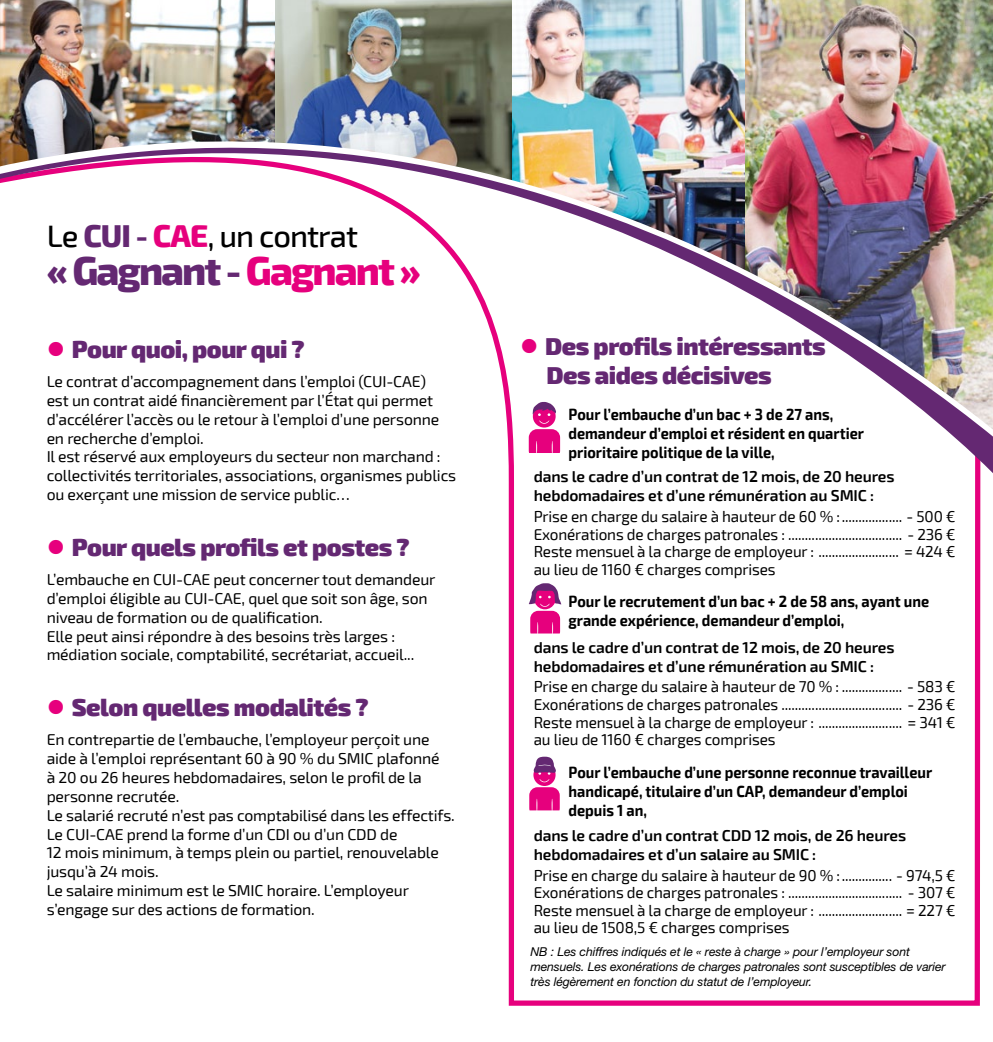
<style>
.page{position:relative;width:993px;height:1042px;background:#fff}
.page>*{position:absolute;margin:0;border:0;box-sizing:border-box;transform-origin:0 0}
.t1{font:800 39.55px "Exo 2";letter-spacing:-.05em;color:#642872}
.t2{font:500 30.97px "Exo 2";letter-spacing:-.03em;color:#000}
.t3{font:900 24.5px "Exo 2";letter-spacing:-.02em;color:#642872}
.t4{font:15.75px/18.9px "Exo 2";letter-spacing:-.01em;color:#000}
.t5{font:700 15.75px/18.9px "Exo 2";color:#000;scale:.92 1}
.t6{font:600 15.75px/18.9px "Exo 2";letter-spacing:-.01em;color:#000}
.t7{font:italic 12.25px/14.7px "Helvetica Neue LT Std";letter-spacing:-.01em;color:#000}
.s1{font-weight:800;color:#642872}
.s2{font-weight:800;color:#e6007d}
.s3{color:#e6007d}
</style>
<div class="page">
<img style="left:0;top:0;width:992px;height:33px">
<img style="left:0;top:33px;width:992px;height:973px">
<svg style="left:529px;top:756px;width:30px;height:54px"></svg>
<svg style="left:528px;top:583px;width:33px;height:50px"></svg>
<svg style="left:528px;top:402px;width:32px;height:51px"></svg>
<p class="t2" style="left:47px;top:218px;width:313px">Le <span class="s1">CUI -</span> <span class="s2">CAE</span>, un contrat</p>
<p class="t1" style="left:47px;top:247px;width:375px">« Gagnant - <span class="s3">Gagnant »</span></p>
<p class="t3" style="left:47px;top:334px;width:259px"><span class="s3">●</span> Pour quoi, pour qui ?</p>
<p class="t4" style="left:47px;top:372px;width:411px">Le contrat d’accompagnement dans l’emploi (CUI-CAE)<br>est un contrat aidé financièrement par l’État qui permet d’accélérer l’accès ou le retour à l’emploi d’une personne en recherche d’emploi.<br>Il est réservé aux employeurs du secteur non marchand : collectivités territoriales, associations, organismes publics ou exerçant une mission de service public…</p>
<p class="t3" style="left:47px;top:532px;width:364px"><span class="s3">●</span> Pour quels profils et postes ?</p>
<p class="t4" style="left:47px;top:570px;width:390px">L’embauche en CUI-CAE peut concerner tout demandeur d’emploi éligible au CUI-CAE, quel que soit son âge, son niveau de formation ou de qualification.<br>Elle peut ainsi répondre à des besoins très larges : médiation sociale, comptabilité, secrétariat, accueil...</p>
<p class="t3" style="left:47px;top:692px;width:323px"><span class="s3">●</span> Selon quelles modalités ?</p>
<p class="t4" style="left:47px;top:730px;width:394px">En contrepartie de l’embauche, l’employeur perçoit une aide à l’emploi représentant 60 à 90 % du SMIC plafonné à 20 ou 26 heures hebdomadaires, selon le profil de la personne recrutée.</p>
<p class="t4" style="left:47px;top:806px;width:409px">Le salarié recruté n’est pas comptabilisé dans les effectifs.<br>Le CUI-CAE prend la forme d’un CDI ou d’un CDD de<br>12 mois minimum, à temps plein ou partiel, renouvelable jusqu’à 24 mois.<br>Le salaire minimum est le SMIC horaire. L’employeur s’engage sur des actions de formation.</p>
<p class="t3" style="left:520px;top:331px;width:307px"><span class="s3">●</span> Des profils intéressants</p>
<p class="t3" style="left:546px;top:361px;width:227px">Des aides décisives</p>
<p class="t5" style="left:568px;top:406px;width:322px">Pour l’embauche d’un bac + 3 de 27 ans, demandeur d’emploi et résident en quartier prioritaire politique de la ville,</p>
<p class="t6" style="left:533px;top:468px;width:362px">dans le cadre d’un contrat de 12 mois, de 20 heures hebdomadaires et d’une rémunération au SMIC :</p>
<p class="t4" style="left:533px;top:507px;width:423px">Prise en charge du salaire à hauteur de 60 % :.................. - 500 €</p>
<p class="t4" style="left:533px;top:525px;width:423px">Exonérations de charges patronales : .................................. - 236 €</p>
<p class="t4" style="left:533px;top:543px;width:423px;line-height:17.5px">Reste mensuel à la charge de employeur : ........................ = 424 € au lieu de 1160 € charges comprises</p>
<p class="t5" style="left:568px;top:592px;width:393px">Pour le recrutement d’un bac + 2 de 58 ans, ayant une grande expérience, demandeur d’emploi,</p>
<p class="t6" style="left:533px;top:638px;width:362px">dans le cadre d’un contrat de 12 mois, de 20 heures hebdomadaires et d’une rémunération au SMIC :</p>
<p class="t4" style="left:533px;top:678px;width:423px">Prise en charge du salaire à hauteur de 70 % : .................. - 583 €</p>
<p class="t4" style="left:533px;top:695px;width:423px">Exonérations de charges patronales .................................... - 236 €</p>
<p class="t4" style="left:533px;top:713px;width:423px;line-height:17.5px">Reste mensuel à la charge de employeur : ......................... = 341 € au lieu de 1160 € charges comprises</p>
<p class="t5" style="left:568px;top:763px;width:397px">Pour l’embauche d’une personne reconnue travailleur handicapé, titulaire d’un CAP, demandeur d’emploi depuis 1 an,</p>
<p class="t6" style="left:533px;top:826px;width:374px">dans le cadre d’un contrat CDD 12 mois, de 26 heures hebdomadaires et d’un salaire au SMIC :</p>
<p class="t4" style="left:533px;top:866px;width:423px">Prise en charge du salaire à hauteur de 90 % :............... - 974,5 €</p>
<p class="t4" style="left:533px;top:883px;width:423px">Exonérations de charges patronales : .................................. - 307 €</p>
<p class="t4" style="left:533px;top:902px;width:423px;line-height:17.5px">Reste mensuel à la charge de employeur : ......................... = 227 € au lieu de 1508,5 € charges comprises</p>
<p class="t7" style="left:530px;top:944px;width:416px">NB : Les chiffres indiqués et le « reste à charge » pour l’employeur sont mensuels. Les exonérations de charges patronales sont susceptibles de varier très légèrement en fonction du statut de l’employeur.</p>
</div>
